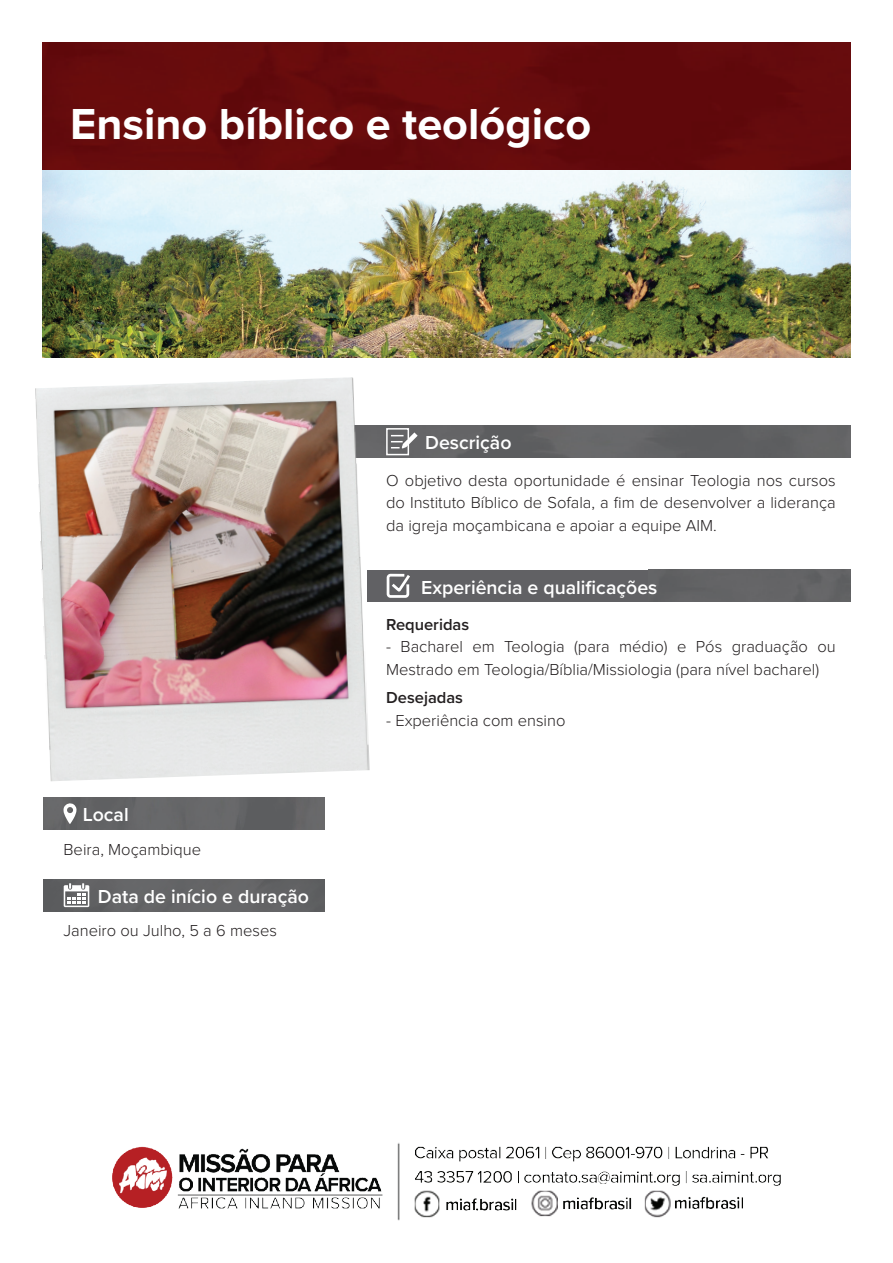
<style>
.page{position:relative;width:893px;height:1263px;background:#fff}
.page>*{position:absolute;margin:0;border:0;box-sizing:border-box;transform-origin:0 0}
.t1{font:700 45px "Proxima Nova";color:#fff}
.t2{font:600 19.5px "Proxima Nova";color:#fff}
.t3{font:300 16.5px/22.5px "Proxima Nova";color:#231f20;text-align:justify}
.t4{font:600 16.5px "Proxima Nova";color:#231f20}
</style>
<div class="page">
<img style="left:43px;top:43px;width:807px;height:314px">
<img style="left:113px;top:1143px;width:667px;height:77px">
<div style="left:370px;top:426px;width:480px;height:32px;background:#626365"></div>
<img style="left:44px;top:798px;width:280px;height:32px">
<img style="left:44px;top:879px;width:280px;height:32px">
<div style="left:367px;top:570px;width:483px;height:32px;background:#616164"></div>
<img style="left:35px;top:377px;width:335px;height:404px">
<svg style="left:63px;top:802px;width:14px;height:22px"></svg>
<svg style="left:64px;top:883px;width:25px;height:24px"></svg>
<svg style="left:386px;top:573px;width:24px;height:25px"></svg>
<svg style="left:385px;top:427px;width:34px;height:29px"></svg>
<h1 class="t1" style="left:70px;top:104px;width:523px">Ensino bíblico e teológico</h1>
<p class="t2" style="left:425px;top:428px;width:88px">Descrição</p>
<p class="t3" style="left:386px;top:470px;width:451px">O objetivo desta oportunidade é ensinar Teologia nos cursos do Instituto Bíblico de Sofala, a fim de desenvolver a liderança da igreja moçambicana e apoiar a equipe AIM.</p>
<p class="t2" style="left:421px;top:572px;width:238px">Experiência e qualificações</p>
<p class="t2" style="left:83px;top:800px;width:47px">Local</p>
<p class="t3" style="left:63px;top:838px;width:139px">Beira, Moçambique</p>
<p class="t2" style="left:98px;top:882px;width:213px">Data de início e duração</p>
<p class="t3" style="left:63px;top:920px;width:215px">Janeiro ou Julho, 5 a 6 meses</p>
<p class="t4" style="left:386px;top:612px;width:85px">Requeridas</p>
<p class="t3" style="left:386px;top:636px;width:451px">- Bacharel em Teologia (para médio) e Pós graduação ou<br>Mestrado em Teologia/Bíblia/Missiologia (para nível bacharel)</p>
<p class="t4" style="left:386px;top:685px;width:78px">Desejadas</p>
<p class="t3" style="left:386px;top:710px;width:181px">- Experiência com ensino</p>
</div>
